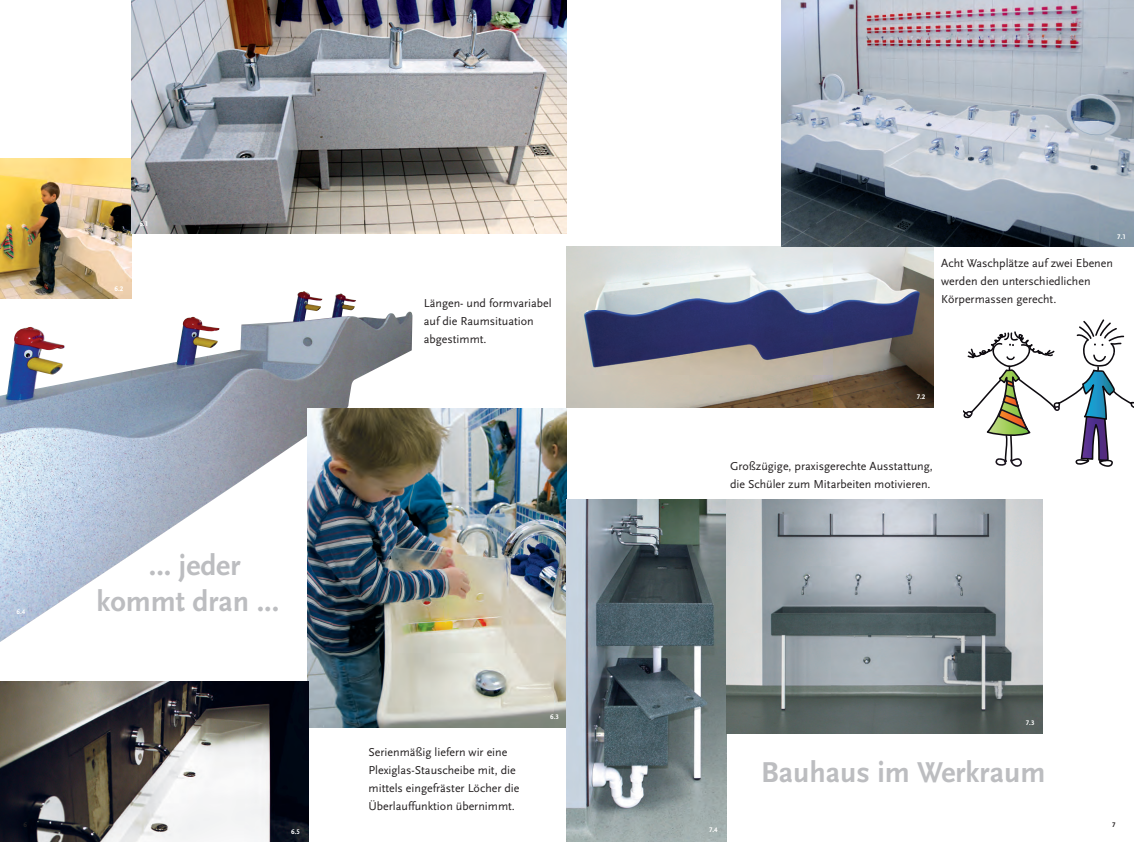
<style>
.page{position:relative;width:1134px;height:842px;background:#fff}
.page>*{position:absolute;margin:0;border:0;box-sizing:border-box;transform-origin:0 0}
.t1{font:700 30px/36px "Scala Sans";color:#bcbdc0;text-align:center}
.t2{font:12px/18px "Scala Sans";color:#231f20}
.t3{font:700 7px "Scala Sans Figures";color:#fff}
.t4{font:700 7px "Scala Sans Figures";color:#231f20}
</style>
<div class="page">
<img style="left:567px;top:247px;width:366px;height:160px">
<img style="left:0;top:291px;width:413px;height:351px">
<svg style="left:964px;top:319px;width:170px;height:148px"></svg>
<img style="left:0;top:159px;width:131px;height:140px">
<img style="left:308px;top:408px;width:259px;height:319px">
<img style="left:781px;top:0;width:353px;height:247px">
<img style="left:0;top:681px;width:308px;height:161px">
<img style="left:567px;top:500px;width:160px;height:342px">
<img style="left:727px;top:500px;width:316px;height:233px">
<img style="left:131px;top:0;width:436px;height:234px">
<p class="t3" style="left:139px;top:221px;width:10px">6.1</p>
<p class="t3" style="left:115px;top:285px;width:10px">6.2</p>
<p class="t3" style="left:17px;top:608px;width:10px">6.4</p>
<h1 class="t1" style="left:96px;top:548px;width:184px">... jeder kommt dran ...</h1>
<p class="t2" style="left:424px;top:294px;width:129px">Längen- und formvariabel auf die Raumsituation abgestimmt.</p>
<p class="t2" style="left:368px;top:743px;width:152px">Serienmäßig liefern wir eine<br>Plexiglas-Stauscheibe mit, die mittels eingefräster Löcher die<br>Überlauffunktion übernimmt.</p>
<p class="t3" style="left:550px;top:713px;width:10px">6.3</p>
<p class="t3" style="left:1117px;top:234px;width:10px">7.1</p>
<p class="t2" style="left:941px;top:254px;width:173px">Acht Waschplätze auf zwei Ebenen werden den unterschiedlichen<br>Körpermassen gerecht.</p>
<p class="t3" style="left:917px;top:394px;width:10px">7.2</p>
<p class="t2" style="left:730px;top:457px;width:204px">Großzügige, praxisgerechte Ausstattung, die Schüler zum Mitarbeiten motivieren.</p>
<p class="t3" style="left:1026px;top:720px;width:10px">7.3</p>
<h1 class="t1" style="left:761px;top:755px;width:286px">Bauhaus im Werkraum</h1>
<p class="t4" style="left:23px;top:822px;width:5px">6</p>
<p class="t4" style="left:1112px;top:822px;width:5px">7</p>
<p class="t3" style="left:709px;top:827px;width:10px">7.4</p>
<p class="t3" style="left:291px;top:829px;width:10px">6.5</p>
</div>
